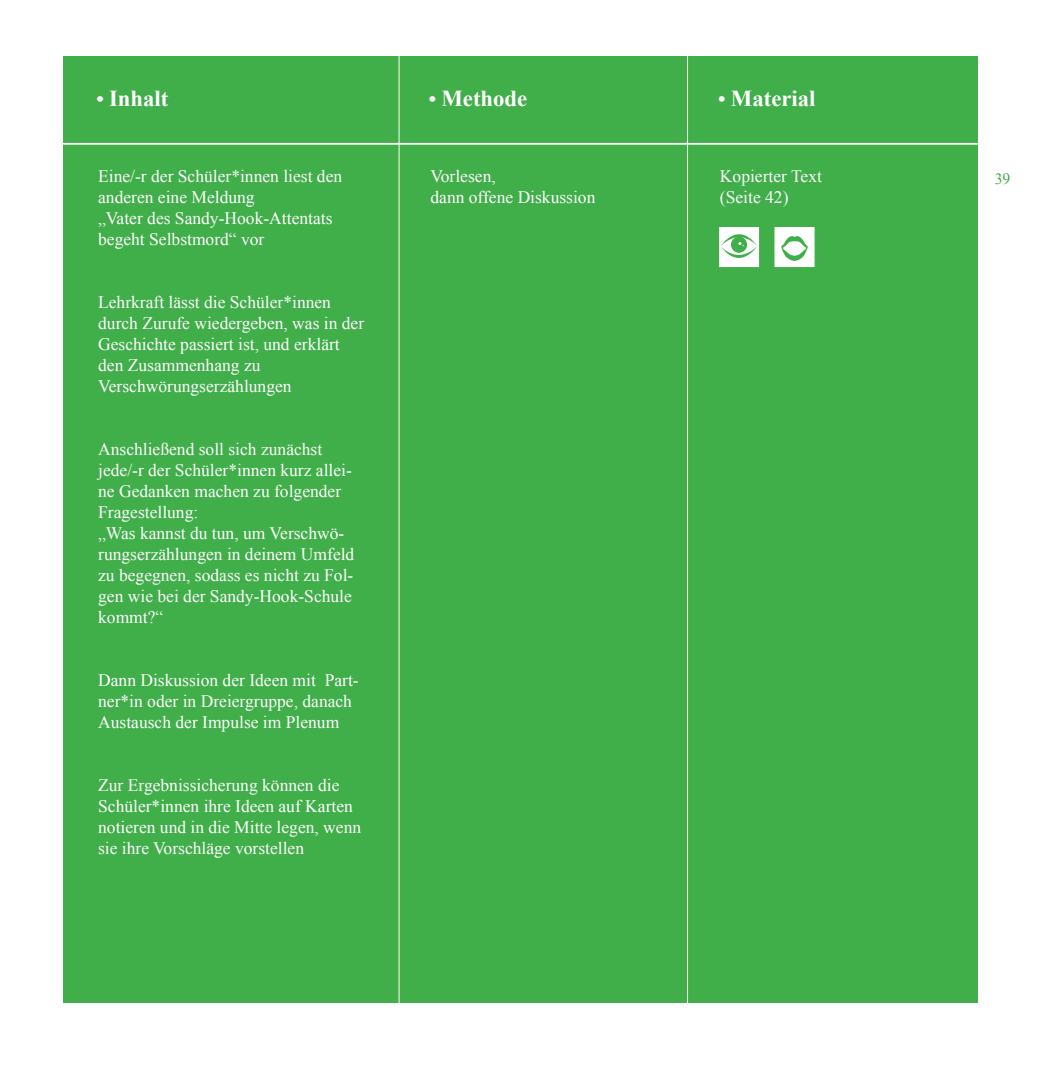
<style>
.page{position:relative;width:1057px;height:1072px;background:#fff}
.page>*{position:absolute;margin:0;border:0;box-sizing:border-box;transform-origin:0 0}
.t1{font:700 22.75px "Times New Roman";color:#fff}
.t2{font:17.5px/21px "Times New Roman";color:#fff}
.t3{font:15.75px "Times New Roman";color:#40ae49}
.s1{font-size:21px}
</style>
<div class="page">
<div style="left:63px;top:56px;width:914px;height:947px;background:#40ae49"></div>
<hr style="left:35px;top:143px;width:1022px;height:2px;background:#fff">
<hr style="left:398px;top:0;width:1px;height:1071px;background:#fff">
<hr style="left:687px;top:0;width:1px;height:1071px;background:#fff">
<div style="left:773px;top:226px;width:42px;height:42px;background:#fff;border:1px solid #40ae49"></div>
<svg style="left:781px;top:236px;width:27px;height:25px"></svg>
<div style="left:718px;top:226px;width:42px;height:42px;background:#fff;border:1px solid #40ae49"></div>
<svg style="left:721px;top:226px;width:36px;height:42px"></svg>
<p class="t1" style="left:96px;top:83px;width:74px"><span class="s1">•</span> Inhalt</p>
<p class="t1" style="left:429px;top:83px;width:100px"><span class="s1">•</span> Methode</p>
<p class="t1" style="left:718px;top:83px;width:99px"><span class="s1">•</span> Material</p>
<p class="t2" style="left:98px;top:165px;width:245px">Eine/-r der Schüler*innen liest den anderen eine Meldung</p>
<p class="t2" style="left:98px;top:207px;width:236px">„Vater des Sandy-Hook-Attentats</p>
<p class="t2" style="left:98px;top:228px;width:168px">begeht Selbstmord“ vor</p>
<p class="t2" style="left:98px;top:291px;width:267px">Lehrkraft lässt die Schüler*innen durch Zurufe wiedergeben, was in der<br>Geschichte passiert ist, und erklärt den Zusammenhang zu</p>
<p class="t2" style="left:98px;top:375px;width:195px">Verschwörungserzählungen</p>
<p class="t2" style="left:98px;top:438px;width:255px">Anschließend soll sich zunächst jede/-r der Schüler*innen kurz allei&shy;ne Gedanken machen zu folgender<br>Fragestellung:</p>
<p class="t2" style="left:98px;top:522px;width:258px">„Was kannst du tun, um Verschwö&shy;rungserzählungen in deinem Umfeld zu begegnen, sodass es nicht zu Fol&shy;gen wie bei der Sandy-Hook-Schule kommt?“</p>
<p class="t2" style="left:98px;top:669px;width:262px">Dann Diskussion der Ideen mit Part&shy;ner*in oder in Dreiergruppe, danach<br>Austausch der Impulse im Plenum</p>
<p class="t2" style="left:98px;top:774px;width:264px">Zur Ergebnissicherung können die Schüler*innen ihre Ideen auf Karten notieren und in die Mitte legen, wenn sie ihre Vorschläge vorstellen</p>
<p class="t2" style="left:430px;top:165px;width:67px">Vorlesen,</p>
<p class="t2" style="left:430px;top:186px;width:166px">dann offene Diskussion</p>
<p class="t2" style="left:720px;top:165px;width:103px">Kopierter Text</p>
<p class="t2" style="left:720px;top:186px;width:70px">(Seite 42)</p>
<p class="t3" style="left:995px;top:168px;width:17px">39</p>
</div>
